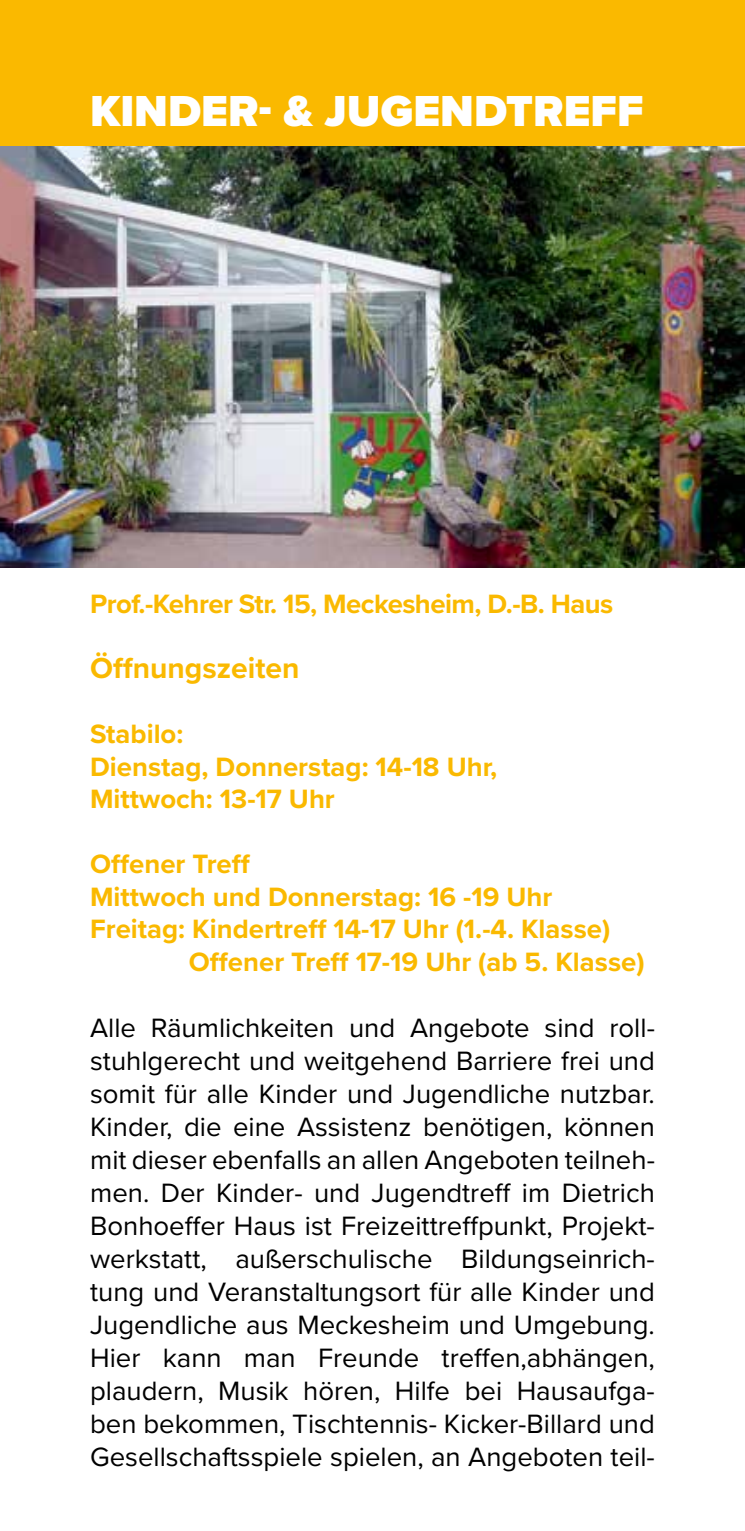
<style>
.page{position:relative;width:745px;height:1531px;background:#fff}
.page>*{position:absolute;margin:0;border:0;box-sizing:border-box;transform-origin:0 0}
.t1{font:900 45px "Proxima Nova";color:#fff}
.t2{font:700 30px "Proxima Nova";color:#fab900}
.t3{font:27.5px/33px "Proxima Nova";color:#000;text-align:justify}
.t4{font:700 27.5px/32.5px "Proxima Nova";color:#fab900}
.t5{font:700 27.5px "Proxima Nova";letter-spacing:-.02em;color:#fab900}
</style>
<div class="page">
<img style="left:0;top:145px;width:744px;height:422px">
<div style="left:0;top:0;width:744px;height:145px;background:#fab900"></div>
<h1 class="t1" style="left:90px;top:77px;width:555px">KINDER- &amp; JUGENDTREFF</h1>
<p class="t5" style="left:90px;top:583px;width:524px">Prof.-Kehrer Str. 15, Meckesheim, D.-B. Haus</p>
<p class="t2" style="left:90px;top:646px;width:211px">Öffnungszeiten</p>
<p class="t4" style="left:90px;top:717px;width:408px">Stabilo:<br>Dienstag, Donnerstag: 14-18 Uhr,<br>Mittwoch: 13-17 Uhr</p>
<p class="t4" style="left:90px;top:847px;width:162px">Offener Treff</p>
<p class="t4" style="left:90px;top:880px;width:463px">Mittwoch und Donnerstag: 16 -19 Uhr</p>
<p class="t4" style="left:90px;top:912px;width:521px">Freitag: Kindertreff 14-17 Uhr (1.-4. Klasse)</p>
<p class="t4" style="left:189px;top:945px;width:457px">Offener Treff 17-19 Uhr (ab 5. Klasse)</p>
<p class="t3" style="left:90px;top:1010px;width:566px">Alle Räumlichkeiten und Angebote sind roll&shy;stuhlgerecht und weitgehend Barriere frei und somit für alle Kinder und Jugendliche nutzbar.<br>Kinder, die eine Assistenz benötigen, können mit dieser ebenfalls an allen Angeboten teilneh&shy;men. Der Kinder- und Jugendtreff im Dietrich Bonhoeffer Haus ist Freizeittreffpunkt, Projekt&shy;werkstatt, außerschulische Bildungseinrich&shy;tung und Veranstaltungsort für alle Kinder und Jugendliche aus Meckesheim und Umgebung.<br>Hier kann man Freunde treffen,abhängen, plaudern, Musik hören, Hilfe bei Hausaufga&shy;ben bekommen, Tischtennis- Kicker-Billard und Gesellschaftsspiele spielen, an Angeboten teil-</p>
</div>
